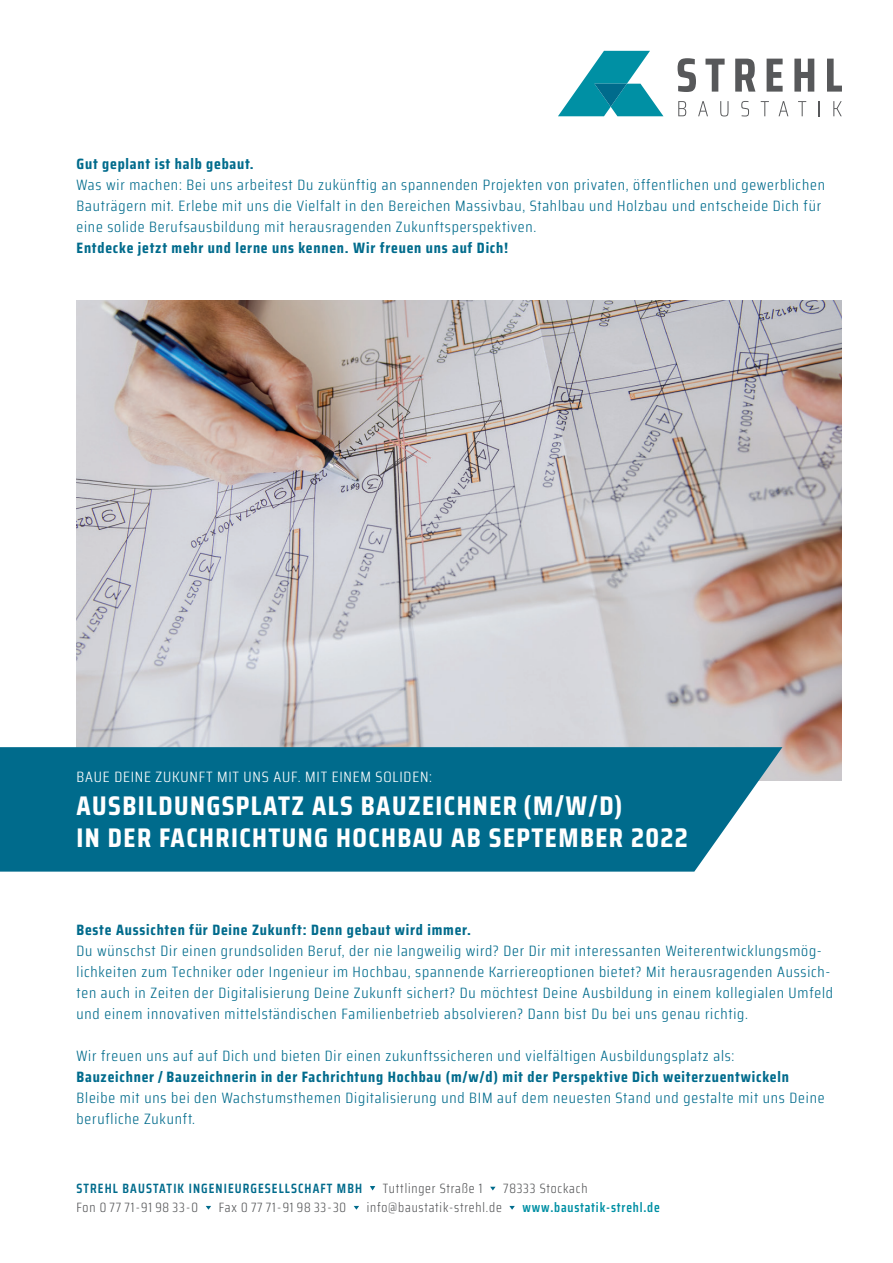
<style>
.page{position:relative;width:893px;height:1263px;background:#fff}
.page>*{position:absolute;margin:0;border:0;box-sizing:border-box;transform-origin:0 0}
.t1{font:700 27px/32.4px "Saira Condensed";letter-spacing:.05em;color:#fff;scale:1.06 1}
.t2{font:300 15px/21px "Saira Condensed";letter-spacing:.05em;color:#006b8c;scale:1.06 1}
.t3{font:700 15px "Saira Condensed";letter-spacing:.05em;color:#006b8c;scale:1.06 1}
.t4{font:300 15px "Saira Condensed";letter-spacing:.05em;color:#fff;scale:1.06 1}
.t5{font:300 13.5px "Saira Condensed";letter-spacing:.06em;color:#57585a}
.t6{font:600 13.5px "Saira Condensed";letter-spacing:.08em;color:#006b8c}
.t7{font:600 13.5px "Saira Condensed";letter-spacing:.06em;color:#0090a4}
</style>
<div class="page">
<img style="left:77px;top:300px;width:765px;height:480px">
<svg style="left:0;top:747px;width:782px;height:125px;background:#0e7392"></svg>
<svg style="left:678px;top:58px;width:18px;height:34px"></svg>
<svg style="left:705px;top:59px;width:20px;height:33px"></svg>
<svg style="left:735px;top:59px;width:20px;height:33px"></svg>
<svg style="left:767px;top:59px;width:16px;height:33px"></svg>
<svg style="left:794px;top:59px;width:20px;height:33px"></svg>
<svg style="left:827px;top:59px;width:15px;height:33px"></svg>
<svg style="left:678px;top:101px;width:8px;height:15px"></svg>
<svg style="left:698px;top:101px;width:10px;height:15px"></svg>
<svg style="left:720px;top:101px;width:8px;height:15px"></svg>
<svg style="left:741px;top:101px;width:8px;height:15px"></svg>
<svg style="left:761px;top:101px;width:8px;height:15px"></svg>
<svg style="left:779px;top:101px;width:9px;height:15px"></svg>
<svg style="left:798px;top:101px;width:8px;height:15px"></svg>
<svg style="left:819px;top:101px;width:1px;height:15px"></svg>
<svg style="left:833px;top:101px;width:9px;height:15px"></svg>
<svg style="left:558px;top:51px;width:105px;height:65px"></svg>
<svg style="left:370px;top:1186px;width:5px;height:4px"></svg>
<svg style="left:490px;top:1187px;width:6px;height:3px"></svg>
<svg style="left:206px;top:1206px;width:5px;height:4px"></svg>
<svg style="left:354px;top:1206px;width:5px;height:4px"></svg>
<svg style="left:509px;top:1206px;width:6px;height:4px"></svg>
<p class="t3" style="left:77px;top:152px;width:169px">Gut geplant ist halb gebaut.</p>
<p class="t2" style="left:77px;top:174px;width:707px">Was wir machen: Bei uns arbeitest Du zukünftig an spannenden Projekten von privaten, öffentlichen und gewerblichen<br>Bauträgern mit. Erlebe mit uns die Vielfalt in den Bereichen Massivbau, Stahlbau und Holzbau und entscheide Dich für eine solide Berufsausbildung mit herausragenden Zukunftsperspektiven.</p>
<p class="t3" style="left:77px;top:236px;width:409px">Entdecke jetzt mehr und lerne uns kennen. Wir freuen uns auf Dich!</p>
<p class="t4" style="left:77px;top:766px;width:337px">BAUE DEINE ZUKUNFT MIT UNS AUF. MIT EINEM SOLIDEN:</p>
<h1 class="t1" style="left:77px;top:789px;width:578px">AUSBILDUNGSPLATZ ALS BAUZEICHNER (M/W/D)<br>IN DER FACHRICHTUNG HOCHBAU AB SEPTEMBER 2022</h1>
<p class="t3" style="left:77px;top:918px;width:374px">Beste Aussichten für Deine Zukunft: Denn gebaut wird immer.</p>
<p class="t2" style="left:77px;top:939px;width:715px">Du wünschst Dir einen grundsoliden Beruf, der nie langweilig wird? Der Dir mit interessanten Weiterentwicklungsmög&shy;lichkeiten zum Techniker oder Ingenieur im Hochbau, spannende Karriereoptionen bietet? Mit herausragenden Aussich&shy;ten auch in Zeiten der Digitalisierung Deine Zukunft sichert? Du möchtest Deine Ausbildung in einem kollegialen Umfeld und einem innovativen mittelständischen Familienbetrieb absolvieren? Dann bist Du bei uns genau richtig.</p>
<p class="t2" style="left:77px;top:1044px;width:622px">Wir freuen uns auf auf Dich und bieten Dir einen zukunftssicheren und vielfältigen Ausbildungsplatz als:</p>
<p class="t3" style="left:77px;top:1065px;width:674px">Bauzeichner / Bauzeichnerin in der Fachrichtung Hochbau (m/w/d) mit der Perspektive Dich weiterzuentwickeln</p>
<p class="t2" style="left:77px;top:1086px;width:707px">Bleibe mit uns bei den Wachstumsthemen Digitalisierung und BIM auf dem neuesten Stand und gestalte mit uns Deine berufliche Zukunft.</p>
<p class="t6" style="left:77px;top:1178px;width:287px">STREHL BAUSTATIK INGENIEURGESELLSCHAFT MBH</p>
<p class="t5" style="left:383px;top:1178px;width:101px">Tuttlinger Straße 1</p>
<p class="t5" style="left:503px;top:1178px;width:86px">78333 Stockach</p>
<p class="t5" style="left:77px;top:1197px;width:123px">Fon 0 77 71-91 98 33-0</p>
<p class="t5" style="left:219px;top:1197px;width:129px">Fax 0 77 71-91 98 33-30</p>
<p class="t5" style="left:367px;top:1197px;width:137px">info@baustatik-strehl.de</p>
<p class="t7" style="left:522px;top:1197px;width:139px">www.baustatik-strehl.de</p>
</div>
